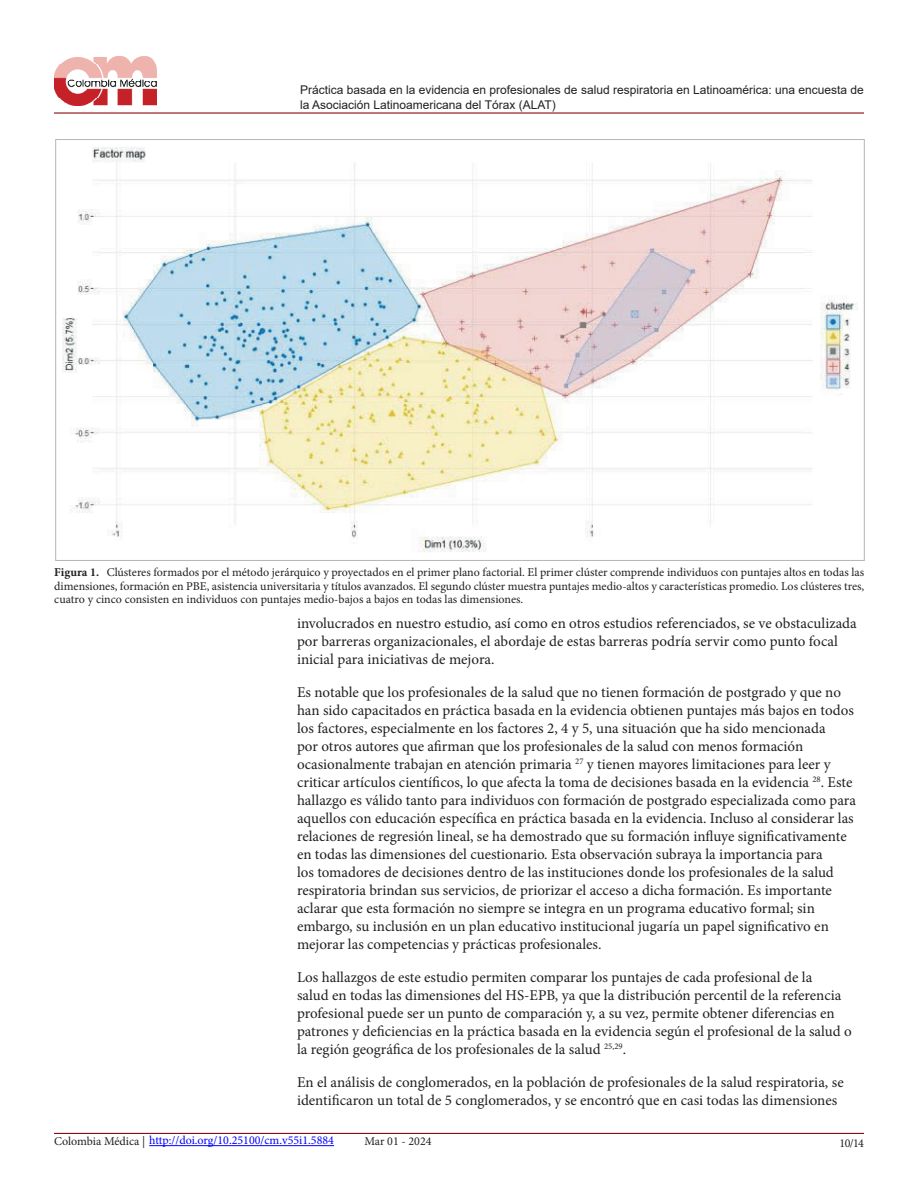
<style>
.page{position:relative;width:918px;height:1188px;background:#fff}
.page>*{position:absolute;margin:0;border:0;box-sizing:border-box;transform-origin:0 0}
.t1{font:15px/18px "Minion Pro";color:#231f20}
.t2{font:12px/13.5px "Minion Pro";color:#231f20;text-align:justify}
.t3{font:12px/15px "Arial";color:#231f20}
.t4{font:12px "Minion Pro";color:#00f}
.s1{font-weight:700}
.s2{color:#231f20}
</style>
<div class="page">
<hr style="left:54px;top:112px;width:810px;height:2px;background:#8b0d10">
<hr style="left:54px;top:1133px;width:810px;height:1px;background:#8b0d10">
<img style="left:54px;top:56px;width:102px;height:50px">
<hr style="left:149px;top:1145px;width:185px;height:1px;background:#00f">
<img style="left:62px;top:147px;width:796px;height:405px">
<p class="t3" style="left:300px;top:82px;width:565px">Práctica basada en la evidencia en profesionales de salud respiratoria en Latinoamérica: una encuesta de la Asociación Latinoamericana del Tórax (ALAT)</p>
<p class="t2" style="left:54px;top:565px;width:812px"><span class="s1">Figura 1.</span> Clústeres formados por el método jerárquico y proyectados en el primer plano factorial. El primer clúster comprende individuos con puntajes altos en todas las dimensiones, formación en PBE, asistencia universitaria y títulos avanzados. El segundo clúster muestra puntajes medio-altos y características promedio. Los clústeres tres, cuatro y cinco consisten en individuos con puntajes medio-bajos a bajos en todas las dimensiones.</p>
<p class="t1" style="left:297px;top:615px;width:561px">involucrados en nuestro estudio, así como en otros estudios referenciados, se ve obstaculizada por barreras organizacionales, el abordaje de estas barreras podría servir como punto focal inicial para iniciativas de mejora.</p>
<p class="t1" style="left:297px;top:684px;width:560px">Es notable que los profesionales de la salud que no tienen formación de postgrado y que no han sido capacitados en práctica basada en la evidencia obtienen puntajes más bajos en todos los factores, especialmente en los factores 2, 4 y 5, una situación que ha sido mencionada<br>por otros autores que afirman que los profesionales de la salud con menos formación ocasionalmente trabajan en atención primaria <sup>27</sup> y tienen mayores limitaciones para leer y criticar artículos científicos, lo que afecta la toma de decisiones basada en la evidencia <sup>28</sup>. Este hallazgo es válido tanto para individuos con formación de postgrado especializada como para aquellos con educación específica en práctica basada en la evidencia. Incluso al considerar las relaciones de regresión lineal, se ha demostrado que su formación influye significativamente en todas las dimensiones del cuestionario. Esta observación subraya la importancia para<br>los tomadores de decisiones dentro de las instituciones donde los profesionales de la salud respiratoria brindan sus servicios, de priorizar el acceso a dicha formación. Es importante aclarar que esta formación no siempre se integra en un programa educativo formal; sin embargo, su inclusión en un plan educativo institucional jugaría un papel significativo en mejorar las competencias y prácticas profesionales.</p>
<p class="t1" style="left:297px;top:969px;width:556px">Los hallazgos de este estudio permiten comparar los puntajes de cada profesional de la<br>salud en todas las dimensiones del HS-EPB, ya que la distribución percentil de la referencia profesional puede ser un punto de comparación y, a su vez, permite obtener diferencias en patrones y deficiencias en la práctica basada en la evidencia según el profesional de la salud o la región geográfica de los profesionales de la salud <sup>25,29</sup>.</p>
<p class="t1" style="left:297px;top:1074px;width:548px">En el análisis de conglomerados, en la población de profesionales de la salud respiratoria, se identificaron un total de 5 conglomerados, y se encontró que en casi todas las dimensiones</p>
<p class="t4" style="left:54px;top:1133px;width:282px"><span class="s2">Colombia Médica |</span> http://doi.org/10.25100/cm.v55i1.5884</p>
<p class="t2" style="left:364px;top:1134px;width:69px">Mar 01 - 2024</p>
<p class="t2" style="left:840px;top:1136px;width:26px">10/14</p>
</div>
